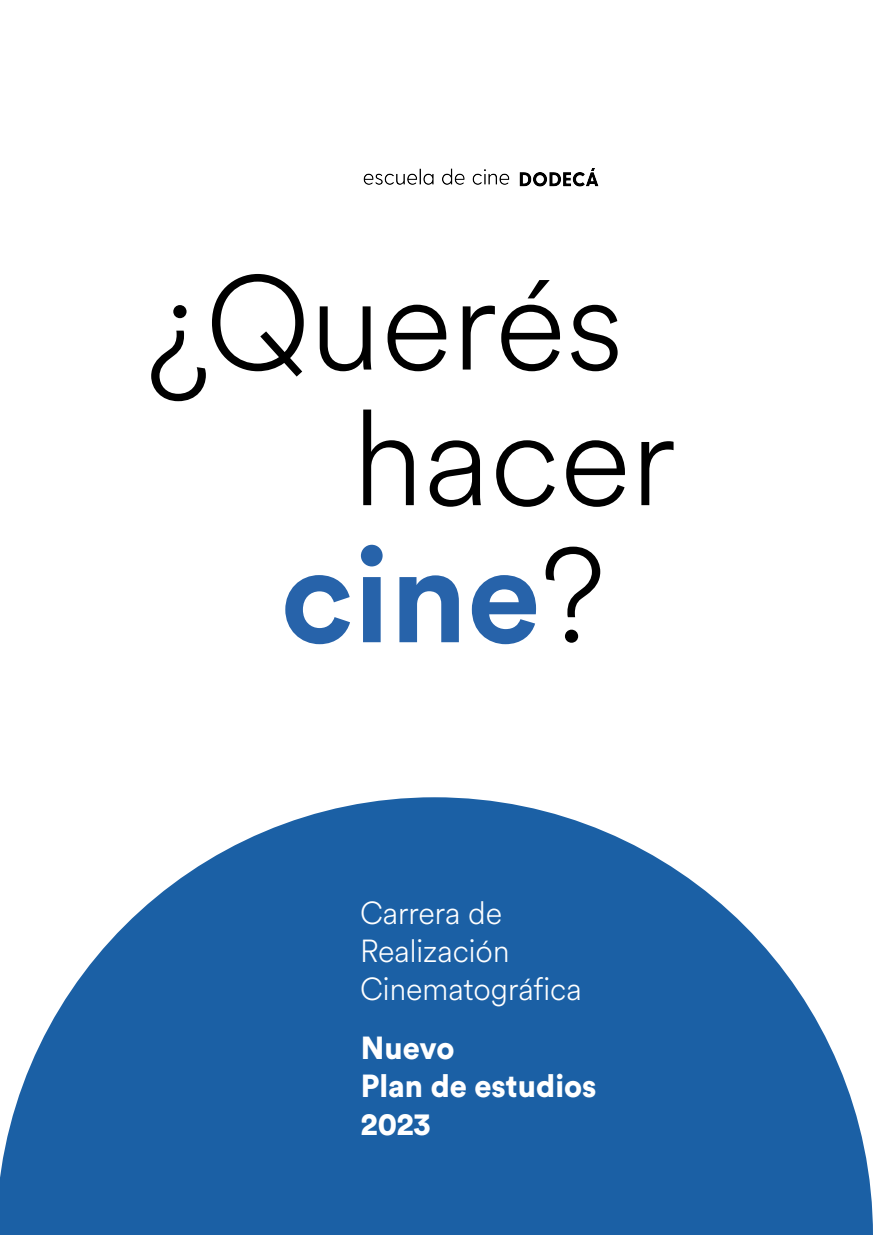
<style>
.page{position:relative;width:873px;height:1235px;background:#fff}
.page>*{position:absolute;margin:0;border:0;box-sizing:border-box;transform-origin:0 0}
.t1{font:300 132.3px "Circular Spotify Text";color:#000}
.t2{font:700 132.3px "Circular Std";color:#2763aa}
.t3{font:900 31.65px/38px "Circular Std";color:#fff}
.t4{font:300 31.5px/37.8px "Circular Spotify Text";color:#fff}
.s1{font-family:"Circular Spotify Text";font-weight:300;color:#000}
</style>
<div class="page">
<svg style="left:0;top:797px;width:873px;height:437px;fill:#1b60a5"></svg>
<img style="left:363px;top:168px;width:236px;height:19px">
<h1 class="t1" style="left:147px;top:233px;width:478px">¿Querés</h1>
<h1 class="t1" style="left:352px;top:368px;width:324px">hacer</h1>
<h1 class="t2" style="left:281px;top:510px;width:326px">cine<span class="s1">?</span></h1>
<p class="t4" style="left:360px;top:894px;width:223px">Carrera de<br>Realización<br>Cinematográfica</p>
<p class="t3" style="left:361px;top:1027px;width:237px">Nuevo<br>Plan de estudios<br>2023</p>
</div>
